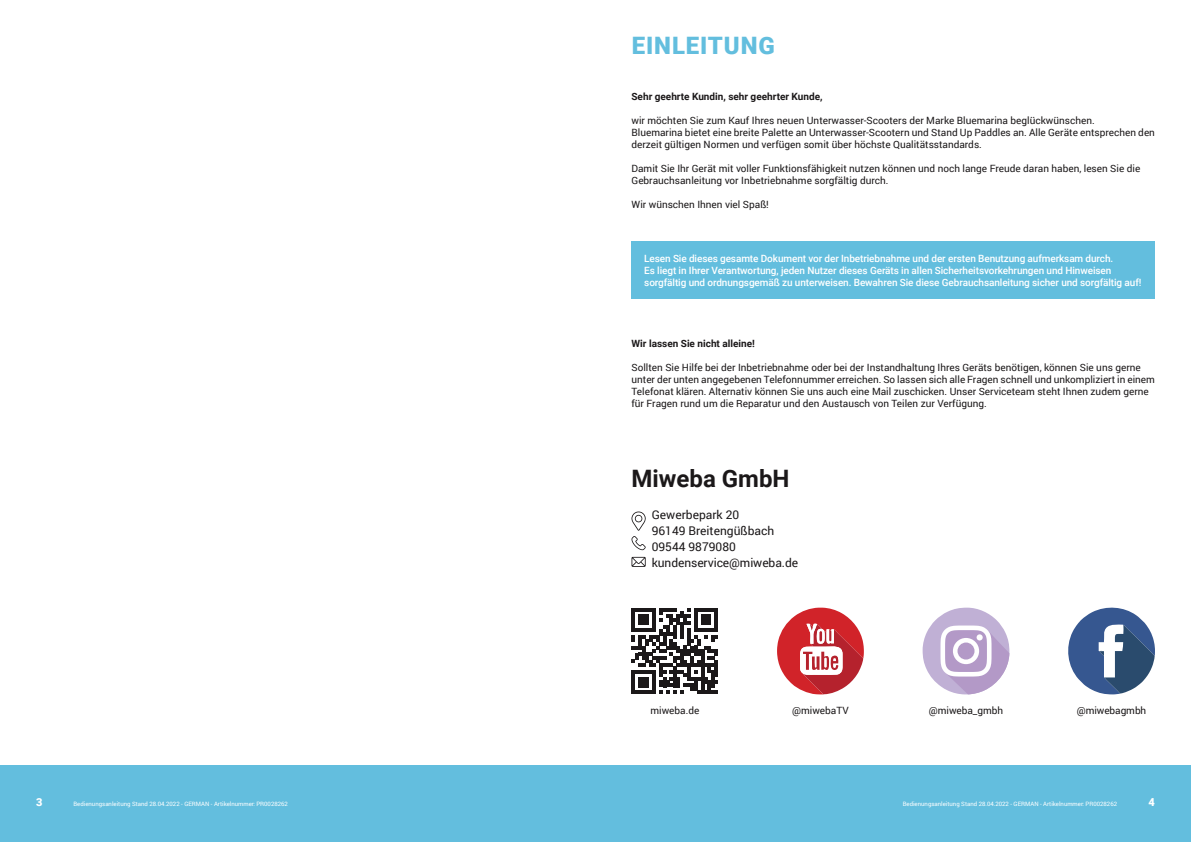
<style>
.page{position:relative;width:1191px;height:842px;background:#fff}
.page>*{position:absolute;margin:0;border:0;box-sizing:border-box;transform-origin:0 0}
.t1{font:900 24px "Roboto";letter-spacing:.035em;color:#63bede}
.t2{font:700 24px "Roboto";color:#1b1819}
.t3{font:12px/16px "Roboto";color:#1b1819}
.t4{font:900 11px "Roboto";color:#fff}
.t5{font:10px/12px "Roboto";color:#1b1819}
.t6{font:500 10px/12px "Roboto";letter-spacing:-.01em;color:#fff}
.t7{font:700 10px "Roboto";color:#1b1819}
.t8{font:6px "Roboto";color:#fff}
</style>
<div class="page">
<div style="left:0;top:765px;width:1191px;height:77px;background:#63bede"></div>
<div style="left:631px;top:241px;width:524px;height:57px;background:#63bede"></div>
<svg style="left:631px;top:557px;width:14px;height:10px"></svg>
<svg style="left:631px;top:511px;width:15px;height:39px"></svg>
<svg style="left:922px;top:608px;width:87px;height:86px"></svg>
<svg style="left:1068px;top:607px;width:87px;height:87px"></svg>
<svg style="left:777px;top:608px;width:87px;height:86px"></svg>
<svg style="left:632px;top:608px;width:86px;height:86px"></svg>
<h1 class="t1" style="left:632px;top:29px;width:144px">EINLEITUNG</h1>
<p class="t7" style="left:631px;top:89px;width:192px">Sehr geehrte Kundin, sehr geehrter Kunde,</p>
<p class="t5" style="left:631px;top:114px;width:525px">wir möchten Sie zum Kauf Ihres neuen Unterwasser-Scooters der Marke Bluemarina beglückwünschen.<br>Bluemarina bietet eine breite Palette an Unterwasser-Scootern und Stand Up Paddles an. Alle Geräte entsprechen den derzeit gültigen Normen und verfügen somit über höchste Qualitätsstandards.</p>
<p class="t5" style="left:631px;top:162px;width:510px">Damit Sie Ihr Gerät mit voller Funktionsfähigkeit nutzen können und noch lange Freude daran haben, lesen Sie die<br>Gebrauchsanleitung vor Inbetriebnahme sorgfältig durch.</p>
<p class="t5" style="left:631px;top:198px;width:139px">Wir wünschen Ihnen viel Spaß!</p>
<p class="t6" style="left:644px;top:252px;width:499px">Lesen Sie dieses gesamte Dokument vor der Inbetriebnahme und der ersten Benutzung aufmerksam durch.<br>Es liegt in Ihrer Verantwortung, jeden Nutzer dieses Geräts in allen Sicherheitsvorkehrungen und Hinweisen sorgfältig und ordnungsgemäß zu unterweisen. Bewahren Sie diese Gebrauchsanleitung sicher und sorgfältig auf!</p>
<p class="t7" style="left:631px;top:336px;width:125px">Wir lassen Sie nicht alleine!</p>
<p class="t5" style="left:631px;top:361px;width:525px">Sollten Sie Hilfe bei der Inbetriebnahme oder bei der Instandhaltung Ihres Geräts benötigen, können Sie uns gerne unter der unten angegebenen Telefonnummer erreichen. So lassen sich alle Fragen schnell und unkompliziert in einem Telefonat klären. Alternativ können Sie uns auch eine Mail zuschicken. Unser Serviceteam steht Ihnen zudem gerne für Fragen rund um die Reparatur und den Austausch von Teilen zur Verfügung.</p>
<h1 class="t2" style="left:631px;top:462px;width:159px">Miweba GmbH</h1>
<p class="t3" style="left:652px;top:506px;width:148px">Gewerbepark 20<br>96149 Breitengüßbach<br>09544 9879080 kundenservice@miweba.de</p>
<p class="t5" style="left:650px;top:704px;width:50px">miweba.de</p>
<p class="t5" style="left:792px;top:704px;width:58px">@miwebaTV</p>
<p class="t5" style="left:929px;top:704px;width:76px">@miweba_gmbh</p>
<p class="t5" style="left:1076px;top:704px;width:71px">@miwebagmbh</p>
<p class="t4" style="left:36px;top:794px;width:8px">3</p>
<p class="t8" style="left:73px;top:800px;width:216px">Bedienungsanleitung Stand 28.04.2022 - GERMAN - Artikelnummer: PR0028262</p>
<p class="t8" style="left:902px;top:800px;width:216px">Bedienungsanleitung Stand 28.04.2022 - GERMAN - Artikelnummer: PR0028262</p>
<p class="t4" style="left:1148px;top:794px;width:8px">4</p>
</div>
